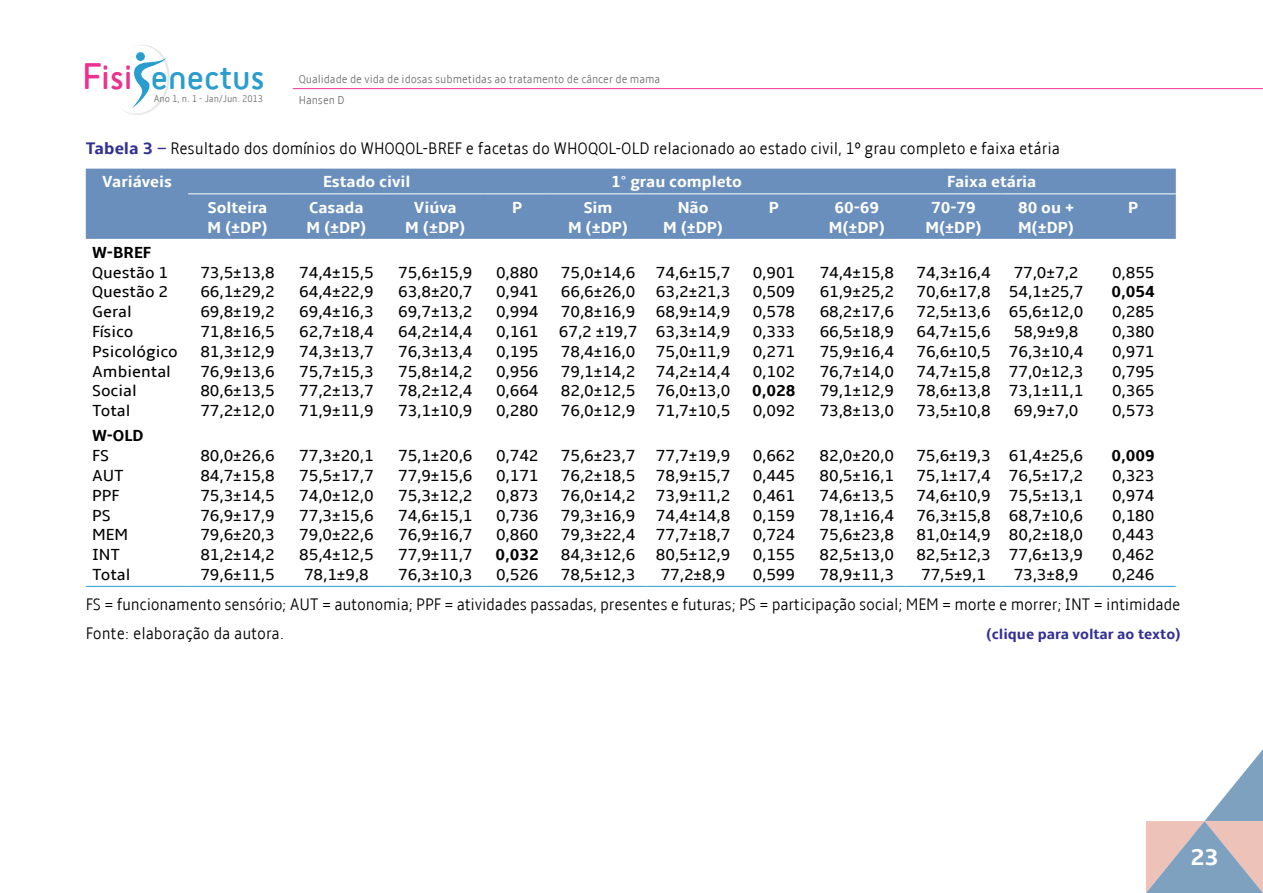
<style>
.page{position:relative;width:1263px;height:893px;background:#fff}
.page>*{position:absolute;margin:0;border:0;box-sizing:border-box;transform-origin:0 0}
.t1{font:37.65px "Sci Fly Sans";color:#2a9dcf}
.t2{font:37.65px "Sci Fly Sans";color:#ed3190}
.t3{font:700 24px "Amble";color:#fff}
.t4{font:300 condensed 17.25px/29.2px "Amble";letter-spacing:-.01em;color:#000}
.t5{font:16.5px/19.8px "Amble";color:#000;text-align:justify}
.t6{font:700 16.5px/19.8px "Amble";color:#fff;text-align:center}
.t7{font:700 16.5px "Amble";color:#000}
.t8{font:700 15px "Amble";color:#333092}
.t9{font:300 condensed 12px/21px "Amble";color:#6d6e71}
.t10{font:300 condensed 10.2px "Amble";color:#6d6e71}
.s1{font-weight:700;font-stretch:normal;color:#333092}
</style>
<div class="page">
<hr style="left:293px;top:88px;width:970px;height:1px;background:#ed3190">
<svg style="left:122px;top:45px;width:48px;height:70px"></svg>
<svg style="left:1146px;top:749px;width:117px;height:144px"></svg>
<div style="left:86px;top:169px;width:1090px;height:70px;background:#6a8fbc"></div>
<hr style="left:188px;top:193px;width:99px;height:1px;background:#fff">
<hr style="left:287px;top:193px;width:99px;height:1px;background:#fff">
<hr style="left:386px;top:193px;width:99px;height:1px;background:#fff">
<hr style="left:485px;top:193px;width:60px;height:1px;background:#fff">
<hr style="left:550px;top:193px;width:96px;height:1px;background:#fff">
<hr style="left:646px;top:193px;width:94px;height:1px;background:#fff">
<hr style="left:740px;top:193px;width:68px;height:1px;background:#fff">
<hr style="left:808px;top:193px;width:98px;height:1px;background:#fff">
<hr style="left:906px;top:193px;width:95px;height:1px;background:#fff">
<hr style="left:1001px;top:193px;width:90px;height:1px;background:#fff">
<hr style="left:1091px;top:193px;width:85px;height:1px;background:#fff">
<hr style="left:86px;top:586px;width:102px;height:1px;background:#2a9dcf">
<hr style="left:188px;top:586px;width:99px;height:1px;background:#2a9dcf">
<hr style="left:287px;top:586px;width:99px;height:1px;background:#2a9dcf">
<hr style="left:386px;top:586px;width:99px;height:1px;background:#2a9dcf">
<hr style="left:485px;top:586px;width:60px;height:1px;background:#2a9dcf">
<hr style="left:550px;top:586px;width:96px;height:1px;background:#2a9dcf">
<hr style="left:646px;top:586px;width:94px;height:1px;background:#2a9dcf">
<hr style="left:740px;top:586px;width:68px;height:1px;background:#2a9dcf">
<hr style="left:808px;top:586px;width:98px;height:1px;background:#2a9dcf">
<hr style="left:906px;top:586px;width:95px;height:1px;background:#2a9dcf">
<hr style="left:1001px;top:586px;width:90px;height:1px;background:#2a9dcf">
<hr style="left:1091px;top:586px;width:85px;height:1px;background:#2a9dcf">
<h1 class="t2" style="left:82px;top:54px;width:52px">Fisi</h1>
<h1 class="t1" style="left:151px;top:54px;width:115px">enectus</h1>
<p class="t10" style="left:154px;top:93px;width:111px">Ano 1, n. 1 - Jan/Jun. 2013</p>
<p class="t9" style="left:299px;top:68px;width:363px">Qualidade de vida de idosas submetidas ao tratamento de câncer de mama<br>Hansen D</p>
<p class="t4" style="left:86px;top:134px;width:976px"><span class="s1">Tabela 3 –</span> Resultado dos domínios do WHOQOL-BREF e facetas do WHOQOL-OLD relacionado ao estado civil, 1º grau completo e faixa etária</p>
<p class="t6" style="left:102px;top:172px;width:71px">Variáveis</p>
<p class="t6" style="left:323px;top:172px;width:89px">Estado civil</p>
<p class="t6" style="left:611px;top:172px;width:132px">1° grau completo</p>
<p class="t6" style="left:947px;top:172px;width:91px">Faixa etária</p>
<p class="t6" style="left:208px;top:198px;width:62px;text-align:left">Solteira<br>M (±DP)</p>
<p class="t6" style="left:306px;top:198px;width:62px;text-align:left">Casada<br>M (±DP)</p>
<p class="t6" style="left:405px;top:198px;width:62px">Viúva<br>M (±DP)</p>
<p class="t6" style="left:512px;top:198px;width:12px">P</p>
<p class="t6" style="left:568px;top:198px;width:62px">Sim<br>M (±DP)</p>
<p class="t6" style="left:663px;top:198px;width:62px">Não<br>M (±DP)</p>
<p class="t6" style="left:769px;top:198px;width:12px">P</p>
<p class="t6" style="left:829px;top:198px;width:58px">60-69<br>M(±DP)</p>
<p class="t6" style="left:925px;top:198px;width:58px">70-79<br>M(±DP)</p>
<p class="t6" style="left:1018px;top:198px;width:58px;text-align:left">80 ou +<br>M(±DP)</p>
<p class="t6" style="left:1128px;top:198px;width:12px">P</p>
<p class="t7" style="left:92px;top:243px;width:60px">W-BREF</p>
<p class="t5" style="left:92px;top:262px;width:87px;text-align:left">Questão 1<br>Questão 2<br>Geral<br>Físico<br>Psicológico<br>Ambiental<br>Social<br>Total</p>
<p class="t5" style="left:200px;top:262px;width:76px">73,5±13,8<br>66,1±29,2<br>69,8±19,2<br>71,8±16,5<br>81,3±12,9<br>76,9±13,6<br>80,6±13,5<br>77,2±12,0</p>
<p class="t5" style="left:299px;top:262px;width:76px">74,4±15,5<br>64,4±22,9<br>69,4±16,3<br>62,7±18,4<br>74,3±13,7<br>75,7±15,3<br>77,2±13,7<br>71,9±11,9</p>
<p class="t5" style="left:398px;top:262px;width:76px">75,6±15,9<br>63,8±20,7<br>69,7±13,2<br>64,2±14,4<br>76,3±13,4<br>75,8±14,2<br>78,2±12,4<br>73,1±10,9</p>
<p class="t5" style="left:496px;top:262px;width:44px">0,880<br>0,941<br>0,994<br>0,161<br>0,195<br>0,956<br>0,664<br>0,280</p>
<p class="t5" style="left:559px;top:262px;width:80px;text-align:left">75,0±14,6<br>66,6±26,0<br>70,8±16,9<br>67,2 ±19,7<br>78,4±16,0<br>79,1±14,2<br>82,0±12,5<br>76,0±12,9</p>
<p class="t5" style="left:656px;top:262px;width:76px">74,6±15,7<br>63,2±21,3<br>68,9±14,9<br>63,3±14,9<br>75,0±11,9<br>74,2±14,4<br>76,0±13,0<br>71,7±10,5</p>
<p class="t5" style="left:753px;top:262px;width:44px">0,901<br>0,509<br>0,578<br>0,333<br>0,271<br>0,102</p>
<p class="t5" style="left:820px;top:262px;width:76px">74,4±15,8<br>61,9±25,2<br>68,2±17,6<br>66,5±18,9<br>75,9±16,4<br>76,7±14,0<br>79,1±12,9<br>73,8±13,0</p>
<p class="t5" style="left:916px;top:262px;width:76px">74,3±16,4<br>70,6±17,8<br>72,5±13,6<br>64,7±15,6<br>76,6±10,5<br>74,7±15,8<br>78,6±13,8<br>73,5±10,8</p>
<p class="t5" style="left:1009px;top:262px;width:76px;text-align:left">77,0±7,2<br>54,1±25,7<br>65,6±12,0<br>58,9±9,8<br>76,3±10,4<br>77,0±12,3<br>73,1±11,1<br>69,9±7,0</p>
<p class="t5" style="left:1112px;top:262px;width:44px">0,855</p>
<p class="t7" style="left:1111px;top:282px;width:45px">0,054</p>
<p class="t5" style="left:1112px;top:302px;width:44px">0,285<br>0,380<br>0,971<br>0,795<br>0,365<br>0,573</p>
<p class="t7" style="left:752px;top:381px;width:45px">0,028</p>
<p class="t5" style="left:753px;top:401px;width:44px">0,092</p>
<p class="t7" style="left:92px;top:426px;width:53px">W-OLD</p>
<p class="t5" style="left:92px;top:446px;width:40px;text-align:left">FS<br>AUT<br>PPF<br>PS<br>MEM<br>INT<br>Total</p>
<p class="t5" style="left:200px;top:446px;width:76px">80,0±26,6<br>84,7±15,8<br>75,3±14,5<br>76,9±17,9<br>79,6±20,3<br>81,2±14,2<br>79,6±11,5</p>
<p class="t5" style="left:299px;top:446px;width:76px">77,3±20,1<br>75,5±17,7<br>74,0±12,0<br>77,3±15,6<br>79,0±22,6<br>85,4±12,5<br>78,1±9,8</p>
<p class="t5" style="left:398px;top:446px;width:76px">75,1±20,6<br>77,9±15,6<br>75,3±12,2<br>74,6±15,1<br>76,9±16,7<br>77,9±11,7<br>76,3±10,3</p>
<p class="t5" style="left:496px;top:446px;width:44px">0,742<br>0,171<br>0,873<br>0,736<br>0,860</p>
<p class="t5" style="left:561px;top:446px;width:76px">75,6±23,7<br>76,2±18,5<br>76,0±14,2<br>79,3±16,9<br>79,3±22,4<br>84,3±12,6<br>78,5±12,3</p>
<p class="t5" style="left:656px;top:446px;width:76px">77,7±19,9<br>78,9±15,7<br>73,9±11,2<br>74,4±14,8<br>77,7±18,7<br>80,5±12,9<br>77,2±8,9</p>
<p class="t5" style="left:753px;top:446px;width:44px">0,662<br>0,445<br>0,461<br>0,159<br>0,724<br>0,155<br>0,599</p>
<p class="t5" style="left:820px;top:446px;width:76px">82,0±20,0<br>80,5±16,1<br>74,6±13,5<br>78,1±16,4<br>75,6±23,8<br>82,5±13,0<br>78,9±11,3</p>
<p class="t5" style="left:916px;top:446px;width:76px">75,6±19,3<br>75,1±17,4<br>74,6±10,9<br>76,3±15,8<br>81,0±14,9<br>82,5±12,3<br>77,5±9,1</p>
<p class="t5" style="left:1009px;top:446px;width:76px">61,4±25,6<br>76,5±17,2<br>75,5±13,1<br>68,7±10,6<br>80,2±18,0<br>77,6±13,9<br>73,3±8,9</p>
<p class="t7" style="left:1111px;top:446px;width:45px">0,009</p>
<p class="t5" style="left:1112px;top:466px;width:44px">0,323<br>0,974<br>0,180<br>0,443<br>0,462<br>0,246</p>
<p class="t4" style="left:86px;top:590px;width:1096px">FS = funcionamento sensório; AUT = autonomia; PPF = atividades passadas, presentes e futuras; PS = participação social; MEM = morte e morrer; INT = intimidade<br>Fonte: elaboração da autora.</p>
<p class="t7" style="left:496px;top:545px;width:45px">0,032</p>
<p class="t5" style="left:496px;top:565px;width:44px">0,526</p>
<p class="t8" style="left:986px;top:625px;width:196px">(clique para voltar ao texto)</p>
<h2 class="t3" style="left:1190px;top:844px;width:30px">23</h2>
</div>
